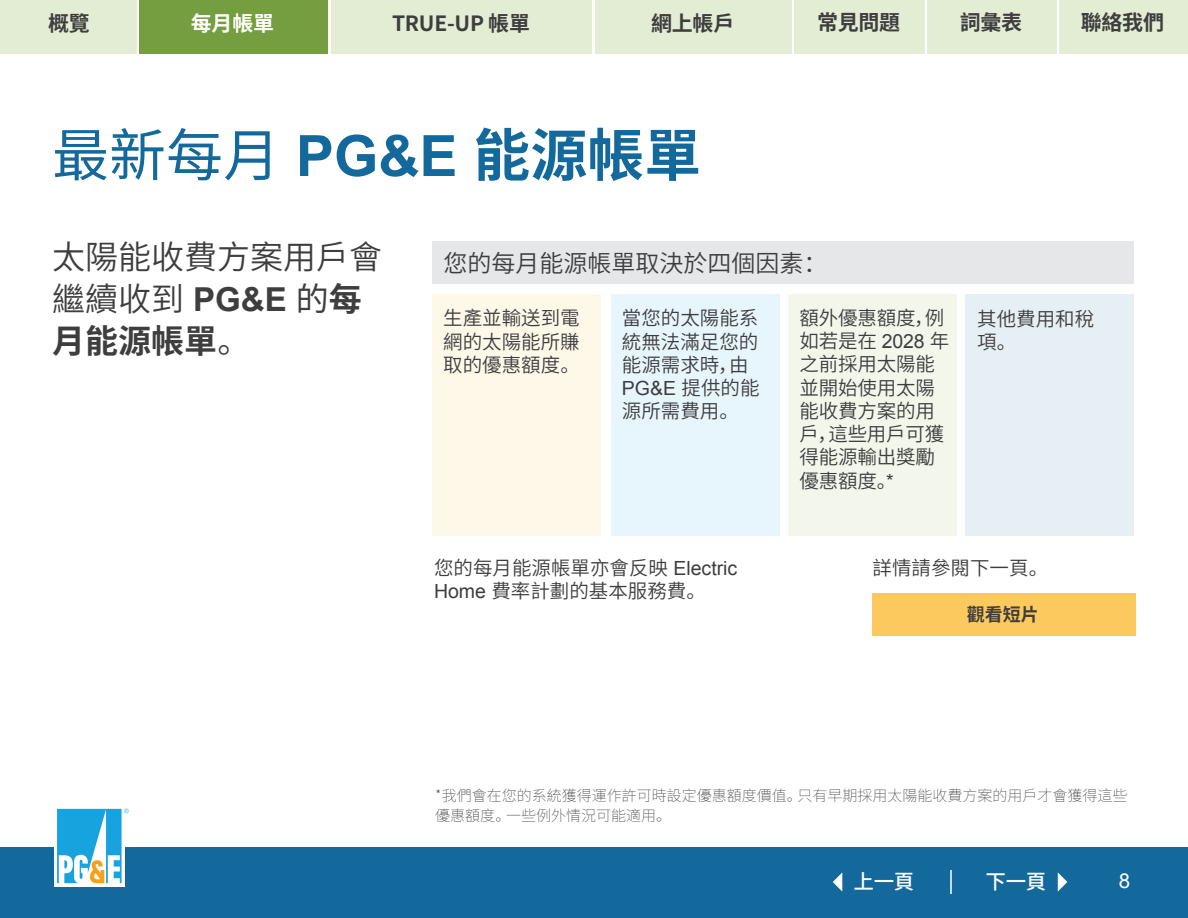
<style>
.page{position:relative;width:1188px;height:918px;background:#fff}
.page>*{position:absolute;margin:0;border:0;box-sizing:border-box;transform-origin:0 0}
.t1{font:57px "Source Han Sans CN";color:#13689c}
.t2{font:33px/42px "Source Han Sans CN";color:#3e3e3f}
.t3{font:24px "Source Han Sans CN";color:#3e3e3f}
.t4{font:700 21px "Source Han Sans CN";letter-spacing:-.01em;color:#3e3e3f}
.t5{font:700 21px "Source Han Sans CN";color:#fff}
.t6{font:500 20.55px "Source Han Sans CN";letter-spacing:-.02em;color:#fff}
.t7{font:20.55px "Arial";color:#fff}
.t8{font:19.5px/23.2px "Source Han Sans CN";color:#3e3e3f}
.t9{font:19.5px "Arial";color:#3e3e3f}
.t10{font:700 18px "Source Han Sans CN";color:#3e3e3f}
.t11{font:200 15px/19.5px "Source Han Sans CN";color:#3e3e3f}
.s1{font-family:"Arial";font-weight:700}
.s2{font-weight:700}
.s3{font-style:inherit}
.s4{font-family:"Source Han Sans CN"}
.s5{font-family:"Arial"}
</style>
<div class="page">
<div style="left:0;top:848px;width:1188px;height:70px;background:#13689c"></div>
<svg style="left:54px;top:808px;width:71px;height:78px"></svg>
<svg style="left:57px;top:809px;width:72px;height:74px;background:#6cc0df"></svg>
<div style="left:432px;top:242px;width:702px;height:42px;background:#e6e7e9"></div>
<div style="left:432px;top:294px;width:168px;height:241px;background:#fef8e9"></div>
<div style="left:611px;top:294px;width:168px;height:241px;background:#e7f6fc"></div>
<div style="left:788px;top:294px;width:169px;height:241px;background:#f3f7eb"></div>
<div style="left:966px;top:294px;width:168px;height:241px;background:#e6eff3"></div>
<div style="left:872px;top:593px;width:264px;height:42px;background:#fcc95e"></div>
<svg style="left:833px;top:873px;width:9px;height:18px"></svg>
<svg style="left:1058px;top:872px;width:9px;height:20px"></svg>
<hr style="left:950px;top:870px;width:2px;height:24px;background:#fff">
<div style="left:1059px;top:0;width:129px;height:54px;background:#e3edd4"></div>
<div style="left:927px;top:0;width:129px;height:54px;background:#e3edd4"></div>
<div style="left:794px;top:0;width:130px;height:54px;background:#e3edd4"></div>
<div style="left:595px;top:0;width:196px;height:54px;background:#e3edd4"></div>
<div style="left:331px;top:0;width:261px;height:54px;background:#e3edd4"></div>
<div style="left:139px;top:0;width:189px;height:54px;background:#749e3f"></div>
<div style="left:0;top:0;width:136px;height:54px;background:#e3edd4"></div>
<p class="t4" style="left:48px;top:12px;width:43px">概覽</p>
<p class="t5" style="left:191px;top:12px;width:85px">每月帳單</p>
<p class="t4" style="left:392px;top:12px;width:140px">TRUE-UP 帳單</p>
<p class="t4" style="left:651px;top:11px;width:85px">網上帳戶</p>
<p class="t4" style="left:817px;top:11px;width:85px">常見問題</p>
<p class="t4" style="left:960px;top:11px;width:64px">詞彙表</p>
<p class="t4" style="left:1081px;top:11px;width:85px">聯絡我們</p>
<h1 class="t1" style="left:52px;top:123px;width:651px">最新每月 <span class="s1">PG&amp;E</span> <span class="s2">能源帳單</span></h1>
<h2 class="t2" style="left:52px;top:237px;width:331px">太陽能收費方案用戶會繼續收到 <span class="s1">PG&amp;E</span> <span class="s3">的</span><span class="s2">每月能源帳單</span>。</h2>
<p class="t3" style="left:443px;top:250px;width:385px">您的每月能源帳單取決於四個因素：</p>
<p class="t8" style="left:443px;top:307px;width:138px;text-align:justify">生產並輸送到電網的太陽能所賺取的優惠額度。</p>
<p class="t8" style="left:622px;top:307px;width:138px;text-align:justify">當您的太陽能系統無法滿足您的能源需求時，由</p>
<p class="t9" style="left:622px;top:376px;width:139px">PG&amp;E <span class="s4">提供的能</span></p>
<p class="t8" style="left:622px;top:400px;width:119px">源所需費用。</p>
<p class="t8" style="left:434px;top:557px;width:305px">您的每月能源帳單亦會反映 <span class="s5">Electric<br>Home</span> 費率計劃的基本服務費。</p>
<p class="t8" style="left:800px;top:307px;width:151px">額外優惠額度，例如若是在 <span class="s5">2028</span> 年之前採用太陽能並開始使用太陽能收費方案的用戶，這些用戶可獲得能源輸出獎勵優惠額度。<span class="s5">*</span></p>
<p class="t8" style="left:977px;top:308px;width:118px">其他費用和稅項。</p>
<p class="t8" style="left:873px;top:557px;width:177px">詳情請參閱下一頁。</p>
<p class="t10" style="left:967px;top:605px;width:73px">觀看短片</p>
<p class="t11" style="left:435px;top:786px;width:694px">*我們會在您的系統獲得運作許可時設定優惠額度價值。只有早期採用太陽能收費方案的用戶才會獲得這些優惠額度。一些例外情況可能適用。</p>
<p class="t6" style="left:854px;top:870px;width:62px">上一頁</p>
<p class="t6" style="left:986px;top:870px;width:62px">下一頁</p>
<p class="t7" style="left:1119px;top:867px;width:13px">8</p>
</div>
